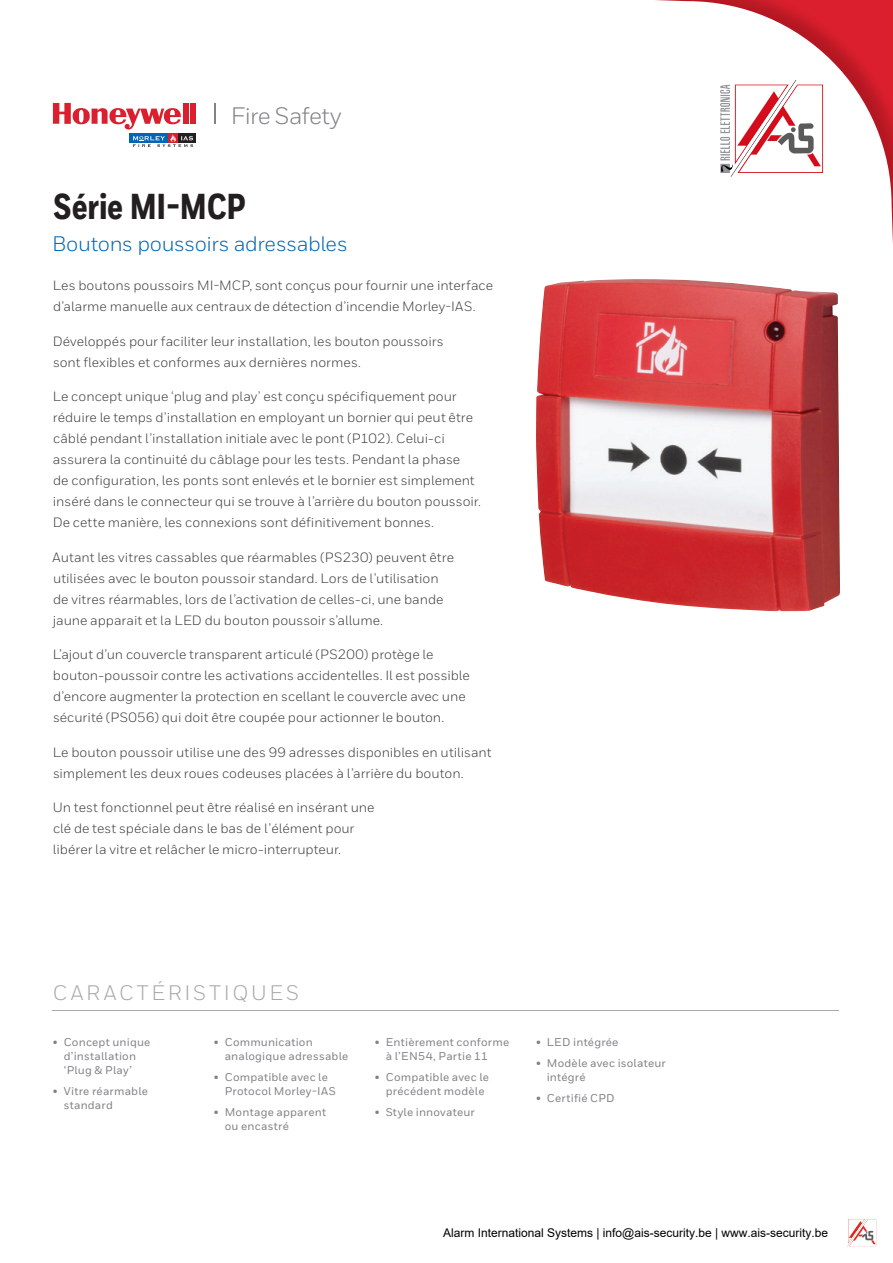
<style>
.page{position:relative;width:893px;height:1263px;background:#fff}
.page>*{position:absolute;margin:0;border:0;box-sizing:border-box;transform-origin:0 0}
.t1{font:800 36px "Honeywell Cond";letter-spacing:-.005em;color:#231f20}
.t2{font:23.7px "Honeywell Sans";letter-spacing:-.025em;color:#808285}
.t3{font:21px "Honeywell Sans";letter-spacing:-.015em;color:#0166b3}
.t4{font:21px "Honeywell Sans";letter-spacing:.14em;color:#a8a9ad}
.t5{font:13.5px/21px "Honeywell Sans";color:#3e3e3f}
.t6{font:12px "Arial";color:#000}
.t7{font:500 11.25px/14.2px "Honeywell Sans";letter-spacing:.02em;color:#808285}
</style>
<div class="page">
<div style="left:190px;top:103px;width:6px;height:21px;background:#dc1f2e"></div>
<div style="left:178px;top:133px;width:18px;height:10px;background:#231f20"></div>
<svg style="left:53px;top:103px;width:140px;height:44px"></svg>
<img style="left:655px;top:0;width:238px;height:244px">
<svg style="left:214px;top:103px;width:1px;height:21px"></svg>
<img style="left:536px;top:279px;width:304px;height:332px">
<hr style="left:52px;top:1010px;width:787px;height:1px;background:#a8a9ad">
<img style="left:716px;top:81px;width:112px;height:96px">
<img style="left:847px;top:1218px;width:30px;height:29px">
<h2 class="t2" style="left:231px;top:101px;width:112px">Fire Safety</h2>
<h1 class="t1" style="left:54px;top:185px;width:194px">Série MI-MCP</h1>
<h3 class="t3" style="left:52px;top:232px;width:297px">Boutons poussoirs adressables</h3>
<p class="t5" style="left:53px;top:275px;width:442px">Les boutons poussoirs MI-MCP, sont conçus pour fournir une interface d’alarme manuelle aux centraux de détection d’incendie Morley-IAS.</p>
<p class="t5" style="left:53px;top:330px;width:392px">Développés pour faciliter leur installation, les bouton poussoirs sont flexibles et conformes aux dernières normes.</p>
<p class="t5" style="left:53px;top:386px;width:430px">Le concept unique ‘plug and play’ est conçu spécifiquement pour réduire le temps d’installation en employant un bornier qui peut être câblé pendant l’installation initiale avec le pont (P102). Celui-ci assurera la continuité du câblage pour les tests. Pendant la phase<br>de configuration, les ponts sont enlevés et le bornier est simplement inséré dans le connecteur qui se trouve à l’arrière du bouton poussoir.<br>De cette manière, les connexions sont définitivement bonnes.</p>
<p class="t5" style="left:52px;top:547px;width:403px">Autant les vitres cassables que réarmables (PS230) peuvent être utilisées avec le bouton poussoir standard. Lors de l’utilisation de vitres réarmables, lors de l’activa tion de celles-ci, une bande jaune apparait et la LED du bouton poussoir s’allume.</p>
<p class="t5" style="left:53px;top:644px;width:418px">L’ajout d’un couvercle transparent articulé (PS200) pro tège le bouton-poussoir contre les activations acciden telles. Il est possible d’encore augmenter la protection en scellant le couvercle avec une sécurité (PS056) qui doit être coupée pour actionner le bouton.</p>
<p class="t5" style="left:53px;top:742px;width:440px">Le bouton poussoir utilise une des 99 adresses dispo nibles en utilisant simplement les deux roues codeuses placées à l’arrière du bouton.</p>
<p class="t5" style="left:53px;top:797px;width:323px">Un test fonctionnel peut être réalisé en insérant une clé de test spéciale dans le bas de l’élément pour libérer la vitre et relâcher le micro-interrupteur.</p>
<h3 class="t4" style="left:53px;top:980px;width:248px">CARACTÉRISTIQUES</h3>
<p class="t7" style="left:64px;top:1035px;width:88px;text-indent:-11px">• Concept unique d’installation ‘Plug &amp; Play’</p>
<p class="t7" style="left:64px;top:1084px;width:86px;text-indent:-11px">• Vitre réarmable standard</p>
<p class="t7" style="left:225px;top:1035px;width:125px;text-indent:-11px">• Communication analogique adressable</p>
<p class="t7" style="left:225px;top:1070px;width:113px;text-indent:-11px">• Compatible avec le<br>Protocol Morley-IAS</p>
<p class="t7" style="left:225px;top:1105px;width:103px;text-indent:-11px">• Montage apparent ou encastré</p>
<p class="t7" style="left:386px;top:1035px;width:125px;text-indent:-11px">• Entièrement conforme à l’EN54, Partie 11</p>
<p class="t7" style="left:375px;top:1070px;width:115px;text-align:center">• Compatible avec le précédent modèle</p>
<p class="t7" style="left:375px;top:1105px;width:101px">• Style innovateur</p>
<p class="t7" style="left:536px;top:1035px;width:84px">• LED intégrée</p>
<p class="t7" style="left:547px;top:1056px;width:121px;text-indent:-11px">• Modèle avec isolateur intégré</p>
<p class="t7" style="left:536px;top:1091px;width:80px">• Certifié CPD</p>
<p class="t6" style="left:443px;top:1225px;width:387px">Alarm International Systems | info@ais-security.be | www.ais-security.be</p>
</div>
